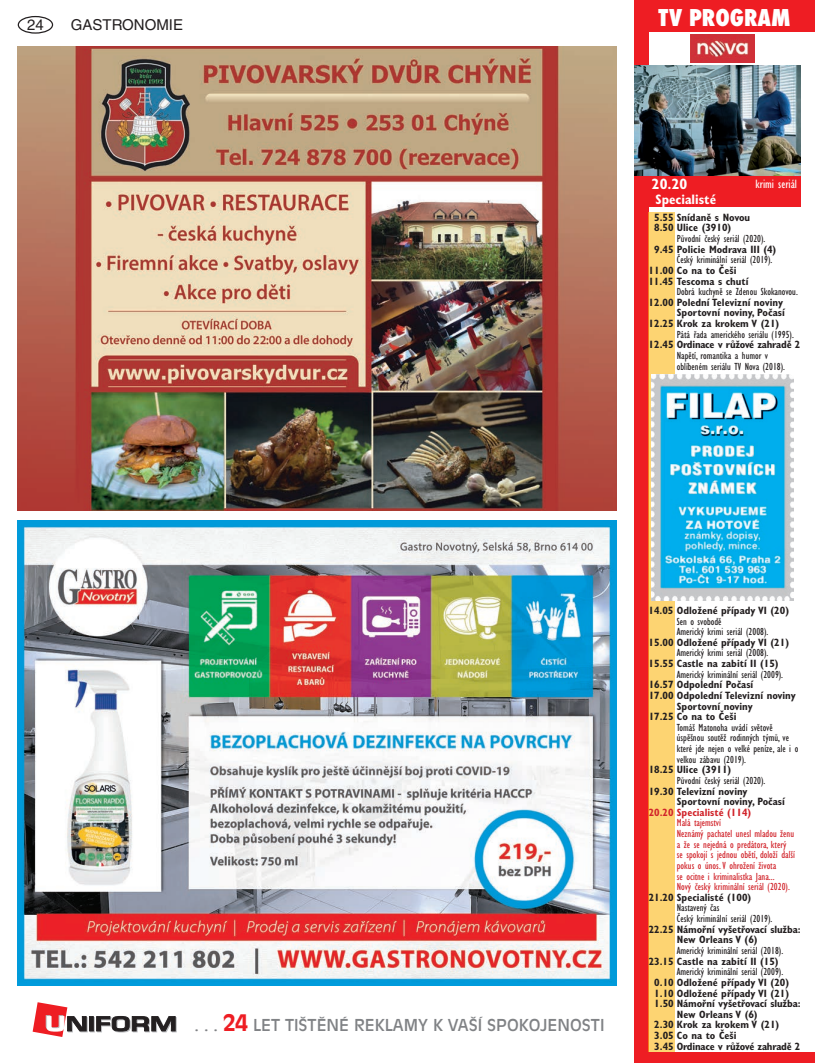
<style>
.page{position:relative;width:815px;height:1063px;background:#fff}
.page>*{position:absolute;margin:0;border:0;box-sizing:border-box;transform-origin:0 0}
.t1{font:800 condensed 22.5px "Futura";color:#fff}
.t2{font:16.25px "Antique Olive CE";color:#808285}
.t3{font:15px "Helvetica CE";color:#231f20}
.t4{font:700 condensed 15px "Gill Sans CE";color:#fff}
.t5{font:700 condensed 13.75px "Gill Sans CE";color:#fff}
.t6{font:condensed 12.5px "Gill Sans CE";color:#fff}
.t7{font:700 condensed 10.62px/10.6px "Gill Sans CE";color:#231f20}
.t8{font:condensed 10.62px/10.6px "Gill Sans CE";color:#231f20}
.t9{font:condensed 10.62px/10.6px "Gill Sans CE";color:#d1232a}
.t10{font:700 condensed 10.62px "Gill Sans CE";letter-spacing:-.02em;color:#231f20}
.t11{font:700 condensed 10.62px "Gill Sans CE";color:#d1232a}
.s1{font-weight:700;font-size:22.5px;color:#ee1d23}
</style>
<div class="page">
<div style="left:18px;top:16px;width:35px;height:18px;border:1px solid #231f20;border-radius:50%"></div>
<svg style="left:90px;top:1017px;width:5px;height:15px"></svg>
<svg style="left:89px;top:1016px;width:5px;height:15px"></svg>
<svg style="left:96px;top:1016px;width:81px;height:16px"></svg>
<svg style="left:33px;top:1002px;width:55px;height:35px"></svg>
<img style="left:18px;top:46px;width:599px;height:464px">
<img style="left:18px;top:521px;width:599px;height:464px">
<div style="left:634px;top:0;width:181px;height:32px;background:#ee1d23"></div>
<div style="left:634px;top:175px;width:167px;height:32px;background:#ee1d23"></div>
<img style="left:691px;top:34px;width:64px;height:29px">
<div style="left:634px;top:0;width:14px;height:1063px;background:#ee1d23"></div>
<div style="left:634px;top:1052px;width:181px;height:11px;background:#ee1d23"></div>
<div style="left:648px;top:213px;width:27px;height:839px;background:#fdd472"></div>
<img style="left:634px;top:66px;width:167px;height:109px">
<img style="left:652px;top:374px;width:142px;height:227px">
<h3 class="t3" style="left:27px;top:16px;width:18px">24</h3>
<h3 class="t3" style="left:71px;top:16px;width:114px">GASTRONOMIE</h3>
<h1 class="t1" style="left:659px;top:2px;width:133px">TV PROGRAM</h1>
<h3 class="t4" style="left:652px;top:175px;width:37px">20.20</h3>
<p class="t5" style="left:656px;top:191px;width:62px">Specialisté</p>
<p class="t6" style="left:756px;top:176px;width:43px">krimi seriál</p>
<p class="t7" style="left:654px;top:212px;width:98px">5.55 Snídaně s Novou<br>8.50 Ulice (3910)</p>
<p class="t8" style="left:677px;top:233px;width:90px">Původní český seriál (2020).</p>
<p class="t7" style="left:654px;top:244px;width:124px">9.45 Policie Modrava III (4)</p>
<p class="t8" style="left:677px;top:255px;width:97px">Český kriminální seriál (2019).</p>
<p class="t7" style="left:648px;top:265px;width:102px">11.00 Co na to Češi<br>11.45 Tescoma s chutí</p>
<p class="t8" style="left:677px;top:286px;width:123px">Dobrá kuchyně se Zdenou Skokanovou.</p>
<p class="t7" style="left:649px;top:297px;width:136px">12.00 Polední Televizní noviny</p>
<p class="t7" style="left:677px;top:308px;width:109px">Sportovní noviny, Počasí</p>
<p class="t7" style="left:649px;top:318px;width:132px">12.25 Krok za krokem V (21)</p>
<p class="t8" style="left:677px;top:329px;width:119px">Pátá řada amerického seriálu (1995).</p>
<p class="t10" style="left:649px;top:338px;width:153px">12.45 Ordinace v růžové zahradě 2</p>
<p class="t8" style="left:677px;top:350px;width:110px">Napětí, romantika a humor v oblíbeném seriálu TV Nova (2018).</p>
<h2 class="t2" style="left:195px;top:1016px;width:411px">. . . <span class="s1">24</span> LET TIŠTĚNÉ REKLAMY K VAŠÍ SPOKOJENOSTI</h2>
<p class="t7" style="left:648px;top:605px;width:142px">14.05 Odložené případy VI (20)</p>
<p class="t8" style="left:677px;top:616px;width:93px">Sen o svobodě<br>Americký krimi seriál (2008).</p>
<p class="t7" style="left:649px;top:637px;width:142px">15.00 Odložené případy VI (21)</p>
<p class="t8" style="left:677px;top:648px;width:93px">Americký krimi seriál (2008).</p>
<p class="t7" style="left:649px;top:658px;width:131px">15.55 Castle na zabití II (15)</p>
<p class="t8" style="left:677px;top:669px;width:108px">Americký kriminální seriál (2009).</p>
<p class="t7" style="left:649px;top:680px;width:106px">16.57 Odpolední Počasí</p>
<p class="t7" style="left:649px;top:690px;width:149px">17.00 Odpolední Televizní noviny</p>
<p class="t7" style="left:677px;top:701px;width:78px">Sportovní noviny</p>
<p class="t7" style="left:649px;top:711px;width:89px">17.25 Co na to Češi</p>
<p class="t8" style="left:677px;top:722px;width:123px">Tomáš Matonoha uvádí světově úspěšnou soutěž rodinných týmů, ve které jde nejen o velké peníze, ale i o velkou zábavu (2019).</p>
<p class="t7" style="left:649px;top:765px;width:84px">18.25 Ulice (3911)</p>
<p class="t8" style="left:677px;top:775px;width:90px">Původní český seriál (2020).</p>
<p class="t7" style="left:677px;top:786px;width:109px;text-indent:-28px">19.30 Televizní noviny<br>Sportovní noviny, Počasí</p>
<p class="t11" style="left:649px;top:806px;width:104px">20.20 Specialisté (114)</p>
<p class="t9" style="left:677px;top:818px;width:120px">Malá tajemství<br>Neznámý pachatel unesl mladou ženu a že se nejedná o predátora, který se spokojí s jednou obětí, doloží další pokus o únos.V ohrožení života<br>se ocitne i kriminalistka Jana...<br>Nový český kriminální seriál (2020).</p>
<p class="t7" style="left:649px;top:892px;width:104px">21.20 Specialisté (100)</p>
<p class="t8" style="left:677px;top:903px;width:97px">Nastavený čas<br>Český kriminální seriál (2019).</p>
<p class="t7" style="left:677px;top:924px;width:125px;text-indent:-28px">22.25 Námořní vyšetřovací služba:<br>New Orleans V (6)</p>
<p class="t8" style="left:677px;top:945px;width:108px">Americký kriminální seriál (2018).</p>
<p class="t7" style="left:649px;top:956px;width:131px">23.15 Castle na zabití II (15)</p>
<p class="t8" style="left:677px;top:966px;width:108px">Americký kriminální seriál (2009).</p>
<p class="t7" style="left:654px;top:977px;width:136px">0.10 Odložené případy VI (20)</p>
<p class="t7" style="left:654px;top:988px;width:136px">1.10 Odložené případy VI (21)</p>
<p class="t7" style="left:654px;top:998px;width:148px">1.50 Námořní vyšetřovací služba:</p>
<p class="t7" style="left:677px;top:1009px;width:82px">New Orleans V (6)</p>
<p class="t7" style="left:654px;top:1020px;width:127px">2.30 Krok za krokem V (21)</p>
<p class="t7" style="left:654px;top:1030px;width:84px">3.05 Co na to Češi</p>
<p class="t10" style="left:654px;top:1040px;width:148px">3.45 Ordinace v růžové zahradě 2</p>
</div>
